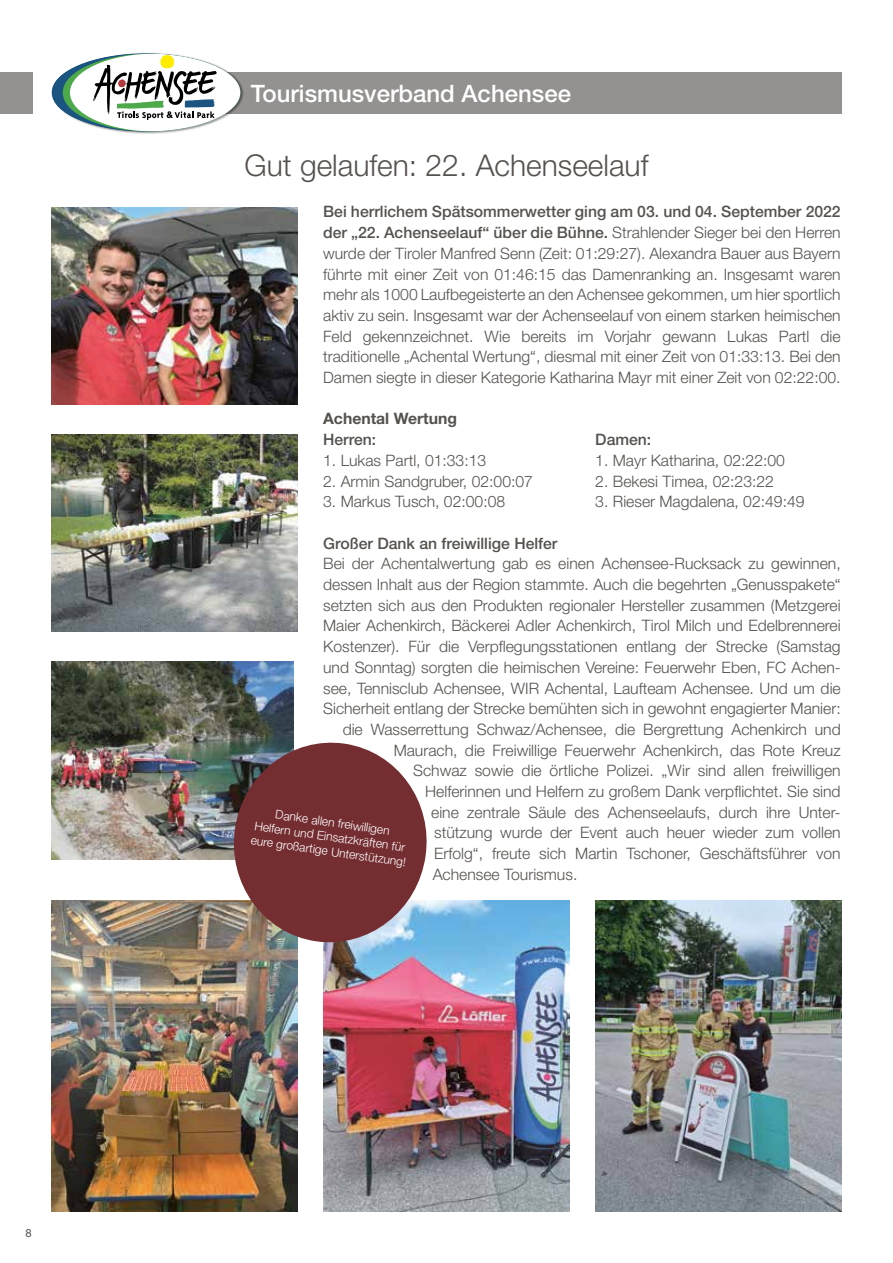
<style>
.page{position:relative;width:893px;height:1263px;background:#fff}
.page>*{position:absolute;margin:0;border:0;box-sizing:border-box;transform-origin:0 0}
.t1{font:300 30px "Helvetica Neue LT Pro";color:#55524e}
.t2{font:500 24px "Helvetica Neue LT Pro";color:#fff}
.t3{font:300 15.75px/20.7px "Helvetica Neue LT Pro";color:#55524e;text-align:justify}
.t4{font:500 15.75px "Helvetica Neue LT Pro";color:#55524e}
.t5{font:700 15.75px "Helvetica Neue LT Pro";color:#55524e}
.t6{font:300 12px/14.4px "Helvetica Neue LT Pro";color:#fff;text-align:center}
.t7{font:11.25px "Helvetica Neue LT Pro";color:#55524e}
.s1{font-weight:500}
</style>
<div class="page">
<div style="left:72px;top:73px;width:770px;height:41px;background:#949290"></div>
<img style="left:51px;top:72px;width:193px;height:62px">
<svg style="left:52px;top:53px;width:188px;height:78px"></svg>
<div style="left:0;top:73px;width:32px;height:41px;background:#949290"></div>
<img style="left:51px;top:207px;width:247px;height:198px">
<img style="left:51px;top:662px;width:242px;height:197px">
<img style="left:51px;top:434px;width:247px;height:198px">
<img style="left:51px;top:901px;width:247px;height:310px">
<img style="left:323px;top:901px;width:247px;height:310px">
<img style="left:595px;top:901px;width:247px;height:310px">
<img style="left:227px;top:736px;width:206px;height:213px">
<p class="t7" style="left:26px;top:1226px;width:8px">8</p>
<h2 class="t2" style="left:251px;top:79px;width:322px">Tourismusverband Achensee</h2>
<h1 class="t1" style="left:244px;top:147px;width:406px">Gut gelaufen: 22. Achenseelauf</h1>
<p class="t3" style="left:323px;top:201px;width:519px"><span class="s1">Bei herrlichem Spätsommerwetter ging am 03. und 04. September 2022 der „22. Achenseelauf“ über die Bühne.</span> Strahlender Sieger bei den Herren wurde der Tiroler Manfred Senn (Zeit: 01:29:27). Alexandra Bauer aus Bayern führte mit einer Zeit von 01:46:15 das Damenranking an. Insgesamt waren mehr als 1000 Laufbegeisterte an den Achensee gekommen, um hier sportlich aktiv zu sein. Insgesamt war der Achenseelauf von einem starken heimischen Feld gekennzeichnet. Wie bereits im Vorjahr gewann Lukas Partl die traditionelle „Achental Wertung“, diesmal mit einer Zeit von 01:33:13. Bei den Damen siegte in dieser Kategorie Katharina Mayr mit einer Zeit von 02:22:00.</p>
<p class="t5" style="left:323px;top:409px;width:135px">Achental Wertung</p>
<p class="t4" style="left:323px;top:430px;width:55px">Herren:</p>
<p class="t3" style="left:323px;top:449px;width:165px">1. Lukas Partl, 01:33:13</p>
<p class="t3" style="left:323px;top:470px;width:211px">2. Armin Sandgruber, 02:00:07</p>
<p class="t3" style="left:323px;top:491px;width:184px">3. Markus Tusch, 02:00:08</p>
<p class="t4" style="left:323px;top:534px;width:236px">Großer Dank an freiwillige Helfer</p>
<p class="t3" style="left:323px;top:553px;width:519px">Bei der Achentalwertung gab es einen Achensee-Rucksack zu gewinnen,</p>
<p class="t3" style="left:323px;top:574px;width:519px">dessen Inhalt aus der Region stammte. Auch die begehrten „Genusspakete“</p>
<p class="t3" style="left:323px;top:594px;width:519px">setzten sich aus den Produkten regionaler Hersteller zusammen (Metzgerei</p>
<p class="t3" style="left:323px;top:615px;width:519px">Maier Achenkirch, Bäckerei Adler Achenkirch, Tirol Milch und Edelbrennerei</p>
<p class="t3" style="left:323px;top:636px;width:519px">Kostenzer). Für die Verpflegungsstationen entlang der Strecke (Samstag</p>
<p class="t3" style="left:323px;top:656px;width:519px">und Sonntag) sorgten die heimischen Vereine: Feuerwehr Eben, FC Achen-</p>
<p class="t3" style="left:323px;top:677px;width:519px">see, Tennisclub Achensee, WIR Achental, Laufteam Achensee. Und um die</p>
<p class="t3" style="left:323px;top:698px;width:519px">Sicherheit entlang der Strecke bemühten sich in gewohnt engagierter Manier:</p>
<p class="t3" style="left:343px;top:719px;width:500px">die Wasserrettung Schwaz/Achensee, die Bergrettung Achenkirch und</p>
<p class="t3" style="left:394px;top:739px;width:449px">Maurach, die Freiwillige Feuerwehr Achenkirch, das Rote Kreuz</p>
<p class="t3" style="left:413px;top:760px;width:429px">Schwaz sowie die örtliche Polizei. „Wir sind allen freiwilligen</p>
<p class="t3" style="left:425px;top:781px;width:417px">Helferinnen und Helfern zu großem Dank verpflichtet. Sie sind</p>
<p class="t3" style="left:431px;top:801px;width:411px">eine zentrale Säule des Achenseelaufs, durch ihre Unter-</p>
<p class="t3" style="left:434px;top:822px;width:408px">stützung wurde der Event auch heuer wieder zum vollen</p>
<p class="t3" style="left:434px;top:843px;width:408px">Erfolg“, freute sich Martin Tschoner, Geschäftsführer von</p>
<p class="t3" style="left:433px;top:863px;width:146px">Achensee Tourismus.</p>
<p class="t4" style="left:595px;top:430px;width:58px">Damen:</p>
<p class="t3" style="left:595px;top:450px;width:191px">1. Mayr Katharina, 02:22:00</p>
<p class="t3" style="left:595px;top:470px;width:180px">2. Bekesi Timea, 02:23:22</p>
<p class="t3" style="left:595px;top:491px;width:211px">3. Rieser Magdalena, 02:49:49</p>
<p class="t6" style="left:256px;top:804px;width:158px;rotate:8deg">Danke allen freiwilligen<br>Helfern und Einsatzkräften für eure großartige Unterstützung!</p>
</div>
